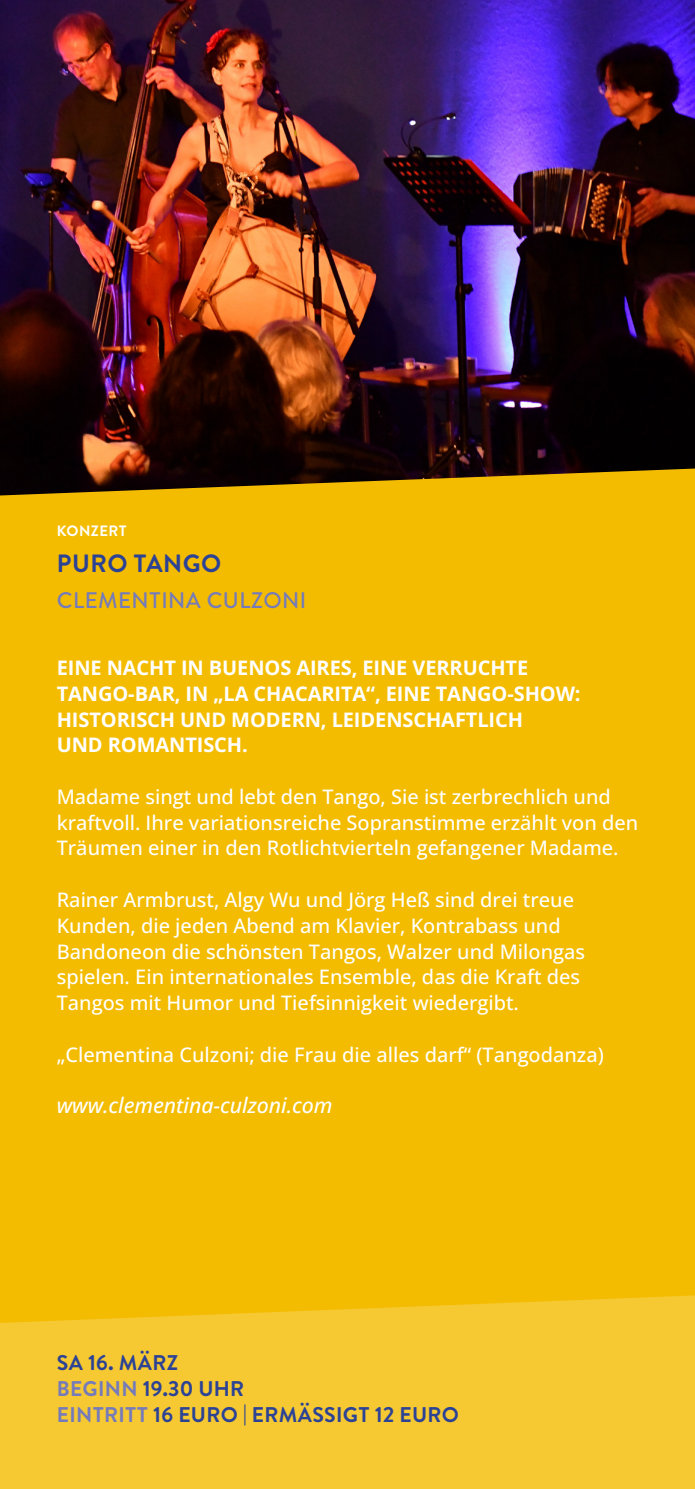
<style>
.page{position:relative;width:695px;height:1489px;background:#fff}
.page>*{position:absolute;margin:0;border:0;box-sizing:border-box;transform-origin:0 0}
.t1{font:700 25px "Brandon Text";letter-spacing:.02em;color:#2c4295}
.t2{font:500 22.5px "Brandon Text";letter-spacing:.02em;color:#757bba}
.t3{font:700 21.25px/26.2px "Brandon Text";letter-spacing:.015em;color:#2c4295}
.t4{font:italic 500 21.25px "Open Sans";letter-spacing:-.005em;color:#fff}
.t5{font:500 20px/25.8px "Open Sans";color:#fff}
.t6{font:700 20px/25.8px "Open Sans";letter-spacing:-.005em;color:#fff}
.t7{font:700 15px "Brandon Text";letter-spacing:.03em;color:#fff}
.s1{color:#757bba}
</style>
<div class="page">
<div style="left:0;top:0;width:694px;height:1488px;background:#f4bc00"></div>
<img style="left:0;top:0;width:694px;height:495px">
<svg style="left:0;top:1295px;width:694px;height:193px;background:#f5c82e"></svg>
<p class="t7" style="left:57px;top:520px;width:71px">KONZERT</p>
<p class="t1" style="left:57px;top:546px;width:166px">PURO TANGO</p>
<p class="t2" style="left:57px;top:584px;width:251px">CLEMENTINA CULZONI</p>
<p class="t6" style="left:57px;top:654px;width:525px">EINE NACHT IN BUENOS AIRES, EINE VERRUCHTE TANGO-BAR, IN „LA CHACARITA“, EINE TANGO-SHOW:<br>HISTORISCH UND MODERN, LEIDENSCHAFTLICH<br>UND ROMANTISCH.</p>
<p class="t5" style="left:57px;top:783px;width:583px">Madame singt und lebt den Tango, Sie ist zerbrechlich und kraftvoll. Ihre variationsreiche Sopranstimme erzählt von den<br>Träumen einer in den Rotlichtvierteln gefangener Madame.</p>
<p class="t5" style="left:57px;top:886px;width:530px">Rainer Armbrust, Algy Wu und Jörg Heß sind drei treue Kunden, die jeden Abend am Klavier, Kontrabass und Bandoneon die schönsten Tangos, Walzer und Milongas spielen. Ein internationales Ensemble, das die Kraft des Tangos mit Humor und Tiefsinnigkeit wiedergibt.</p>
<p class="t5" style="left:57px;top:1040px;width:548px">„Clementina Culzoni; die Frau die alles darf“ (Tangodanza)</p>
<p class="t4" style="left:57px;top:1090px;width:277px">www.clementina-culzoni.com</p>
<p class="t3" style="left:57px;top:1348px;width:403px">SA 16. MÄRZ<br><span class="s1">BEGINN</span> 19.30 UHR<br><span class="s1">EINTRITT</span> 16 EURO | ERMÄSSIGT 12 EURO</p>
</div>
